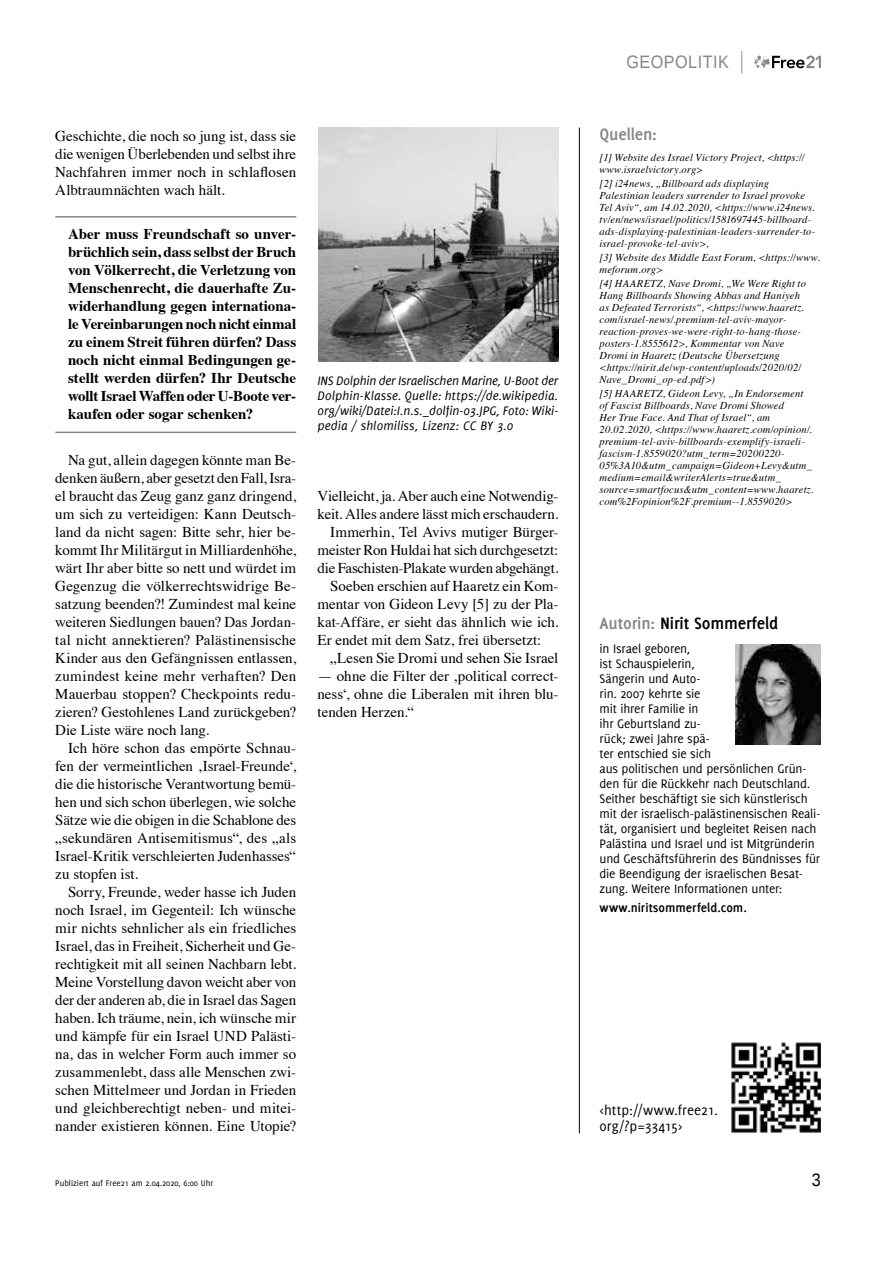
<style>
.page{position:relative;width:893px;height:1263px;background:#fff}
.page>*{position:absolute;margin:0;border:0;box-sizing:border-box;transform-origin:0 0}
.t1{font:700 18px "Delicious";letter-spacing:-.01em;color:#000}
.t2{font:18px "Liberation Sans";letter-spacing:.03em;color:#868686;scale:.9 1}
.t3{font:700 18px "Delicious";letter-spacing:-.01em;color:#868686}
.t4{font:18px "Liberation Sans";color:#000;scale:.9 1}
.t5{font:15px/18px "Times";letter-spacing:-.005em;color:#000;text-align:justify}
.t6{font:700 15px/18px "Times";letter-spacing:-.005em;color:#000;text-align:justify}
.t7{font:15px/16.5px "Delicious";letter-spacing:.005em;color:#000}
.t8{font:13.5px/15px "Delicious";letter-spacing:-.015em;color:#000}
.t9{font:italic 13.5px/15px "Delicious";letter-spacing:.005em;color:#000;text-align:justify}
.t10{font:700 13.5px "Delicious";color:#000}
.t11{font:italic 10.5px/12px "Times";letter-spacing:.02em;color:#000}
.t12{font:9px "Delicious";color:#000}
.s1{color:#868686}
</style>
<div class="page">
<svg style="left:755px;top:55px;width:66px;height:13px"></svg>
<svg style="left:741px;top:51px;width:1px;height:23px"></svg>
<hr style="left:55px;top:216px;width:241px;height:2px;background:#868686">
<hr style="left:55px;top:432px;width:241px;height:1px;background:#868686">
<img style="left:319px;top:128px;width:239px;height:233px">
<hr style="left:579px;top:128px;width:1px;height:1005px;background:#000">
<img style="left:731px;top:1042px;width:90px;height:90px">
<img style="left:736px;top:644px;width:85px;height:101px">
<p class="t5" style="left:55px;top:126px;width:242px">Geschichte, die noch so jung ist, dass sie die wenigen Überlebenden und selbst ihre Nachfahren immer noch in schlaflosen Albtraumnächten wach hält.</p>
<p class="t6" style="left:68px;top:223px;width:230px">Aber muss Freundschaft so unver&shy;brüchlich sein, dass selbst der Bruch von Völkerrecht, die Verletzung von Menschenrecht, die dauerhafte Zu&shy;widerhandlung gegen internationa&shy;le Vereinbarungen noch nicht einmal zu einem Streit führen dürfen? Dass noch nicht einmal Bedingungen ge&shy;stellt werden dürfen? Ihr Deutsche wollt Israel Waffen oder U-Boote ver&shy;kaufen oder sogar schenken?</p>
<p class="t5" style="left:55px;top:450px;width:242px;text-indent:13px">Na gut, allein dagegen könnte man Be&shy;denken äußern, aber gesetzt den Fall, Isra&shy;el braucht das Zeug ganz ganz dringend, um sich zu verteidigen: Kann Deutsch&shy;land da nicht sagen: Bitte sehr, hier be&shy;kommt Ihr Militärgut in Milliardenhöhe, wärt Ihr aber bitte so nett und würdet im Gegenzug die völkerrechtswidrige Be&shy;satzung beenden?! Zumindest mal keine weiteren Siedlungen bauen? Das Jordan&shy;tal nicht annektieren? Palästinensische Kinder aus den Gefängnissen entlassen, zumindest keine mehr verhaften? Den Mauerbau stoppen? Checkpoints redu&shy;zieren? Gestohlenes Land zurückgeben?<br>Die Liste wäre noch lang.</p>
<p class="t5" style="left:55px;top:738px;width:242px;text-indent:13px">Ich höre schon das empörte Schnau&shy;fen der vermeintlichen ‚Israel-Freunde‘, die die historische Verantwortung bemü&shy;hen und sich schon überlegen, wie solche Sätze wie die obigen in die Schablone des „sekundären Antisemitismus“, des „als Israel-Kritik verschleierten Judenhasses“ zu stopfen ist.</p>
<p class="t5" style="left:55px;top:882px;width:242px;text-indent:13px">Sorry, Freunde, weder hasse ich Juden noch Israel, im Gegenteil: Ich wünsche mir nichts sehnlicher als ein friedliches Israel, das in Freiheit, Sicherheit und Ge&shy;rechtigkeit mit all seinen Nachbarn lebt.<br>Meine Vorstellung davon weicht aber von der der anderen ab, die in Israel das Sagen haben. Ich träume, nein, ich wünsche mir und kämpfe für ein Israel UND Palästi&shy;na, das in welcher Form auch immer so zusammenlebt, dass alle Menschen zwi&shy;schen Mittelmeer und Jordan in Frieden und gleichberechtigt neben- und mitei&shy;nander existieren können. Eine Utopie?</p>
<p class="t9" style="left:317px;top:373px;width:242px">INS Dolphin der Israelischen Marine, U-Boot der Dolphin-Klasse. Quelle: https://de.wikipedia. org/wiki/Datei:I.n.s._dolfin-03.JPG, Foto: Wiki&shy;pedia / shlomiliss, Lizenz: CC BY 3.0</p>
<p class="t5" style="left:317px;top:486px;width:242px">Vielleicht, ja. Aber auch eine Notwendig-</p>
<p class="t5" style="left:317px;top:504px;width:242px">keit. Alles andere lässt mich erschaudern.</p>
<p class="t5" style="left:330px;top:522px;width:230px">Immerhin, Tel Avivs mutiger Bürger-</p>
<p class="t5" style="left:317px;top:540px;width:242px">meister Ron Huldai hat sich durchgesetzt:</p>
<p class="t5" style="left:317px;top:558px;width:242px">die Faschisten-Plakate wurden abgehängt.</p>
<p class="t5" style="left:330px;top:576px;width:230px">Soeben erschien auf Haaretz ein Kom-</p>
<p class="t5" style="left:317px;top:594px;width:242px">mentar von Gideon Levy [5] zu der Pla-</p>
<p class="t5" style="left:317px;top:612px;width:242px">kat-Affäre, er sieht das ähnlich wie ich.</p>
<p class="t5" style="left:317px;top:630px;width:225px">Er endet mit dem Satz, frei übersetzt:</p>
<p class="t5" style="left:330px;top:648px;width:230px">„Lesen Sie Dromi und sehen Sie Israel</p>
<p class="t5" style="left:317px;top:666px;width:242px">— ohne die Filter der ‚political correct&shy;ness‘, ohne die Liberalen mit ihren blu&shy;tenden Herzen.“</p>
<p class="t2" style="left:626px;top:52px;width:115px">GEOPOLITIK</p>
<p class="t3" style="left:600px;top:124px;width:59px">Quellen:</p>
<p class="t11" style="left:600px;top:150px;width:207px">[1] Website des Israel Victory Project, &lt;https:// www.israelvictory.org&gt;</p>
<p class="t11" style="left:600px;top:177px;width:217px">[2] i24news, „Billboard ads displaying Palestinian leaders surrender to Israel provoke Tel Aviv“, am 14.02.2020, &lt;https://www.i24news. tv/en/news/israel/politics/1581697445-billboard&shy;ads-displaying-palestinian-leaders-surrender-to&shy;israel-provoke-tel-aviv&gt;,</p>
<p class="t11" style="left:600px;top:251px;width:222px">[3] Website des Middle East Forum, &lt;https://www. meforum.org&gt;</p>
<p class="t11" style="left:600px;top:277px;width:208px">[4] HAARETZ, Nave Dromi, „We Were Right to Hang Billboards Showing Abbas and Haniyeh as Defeated Terrorists“, &lt;https://www.haaretz. com/israel-news/.premium-tel-aviv-mayor&shy;reaction-proves-we-were-right-to-hang-those&shy;posters-1.8555612&gt;, Kommentar von Nave Dromi in Haaretz (Deutsche Übersetzung &lt;https://nirit.de/wp-content/uploads/2020/02/ Nave_Dromi_op-ed.pdf&gt;)</p>
<p class="t11" style="left:600px;top:387px;width:215px">[5] HAARETZ, Gideon Levy, „In Endorsement of Fascist Billboards, Nave Dromi Showed<br>Her True Face. And That of Israel“, am 20.02.2020, &lt;https://www.haaretz.com/opinion/. premium-tel-aviv-billboards-exemplify-israeli&shy;fascism-1.8559020?utm_term=20200220- 05%3A10&amp;utm_campaign=Gideon+Levy&amp;utm_ medium=email&amp;writerAlerts=true&amp;utm_ source=smartfocus&amp;utm_content=www.haaretz. com%2Fopinion%2F.premium--1.8559020&gt;</p>
<p class="t1" style="left:600px;top:613px;width:180px"><span class="s1">Autorin:</span> Nirit Sommerfeld</p>
<p class="t8" style="left:600px;top:640px;width:222px">in Israel geboren,<br>ist Schauspielerin,<br>Sängerin und Auto-<br>rin. 2007 kehrte sie<br>mit ihrer Familie in<br>ihr Geburtsland zu-<br>rück; zwei Jahre spä-<br>ter entschied sie sich<br>aus politischen und persönlichen Grün&shy;den für die Rückkehr nach Deutschland.<br>Seither beschäftigt sie sich künstlerisch mit der israelisch-palästinensischen Reali&shy;tät, organisiert und begleitet Reisen nach<br>Palästina und Israel und ist Mitgründerin und Geschäftsführerin des Bündnisses für die Beendigung der israelischen Besat&shy;zung. Weitere Informationen unter:</p>
<p class="t10" style="left:600px;top:900px;width:149px">www.niritsommerfeld.com.</p>
<p class="t7" style="left:600px;top:1101px;width:120px">&lt;http://www.free21. org/?p=33415&gt;</p>
<p class="t12" style="left:55px;top:1177px;width:159px">Publiziert auf Free21 am 2.04.2020, 6:00 Uhr</p>
<p class="t4" style="left:812px;top:1169px;width:12px">3</p>
</div>
